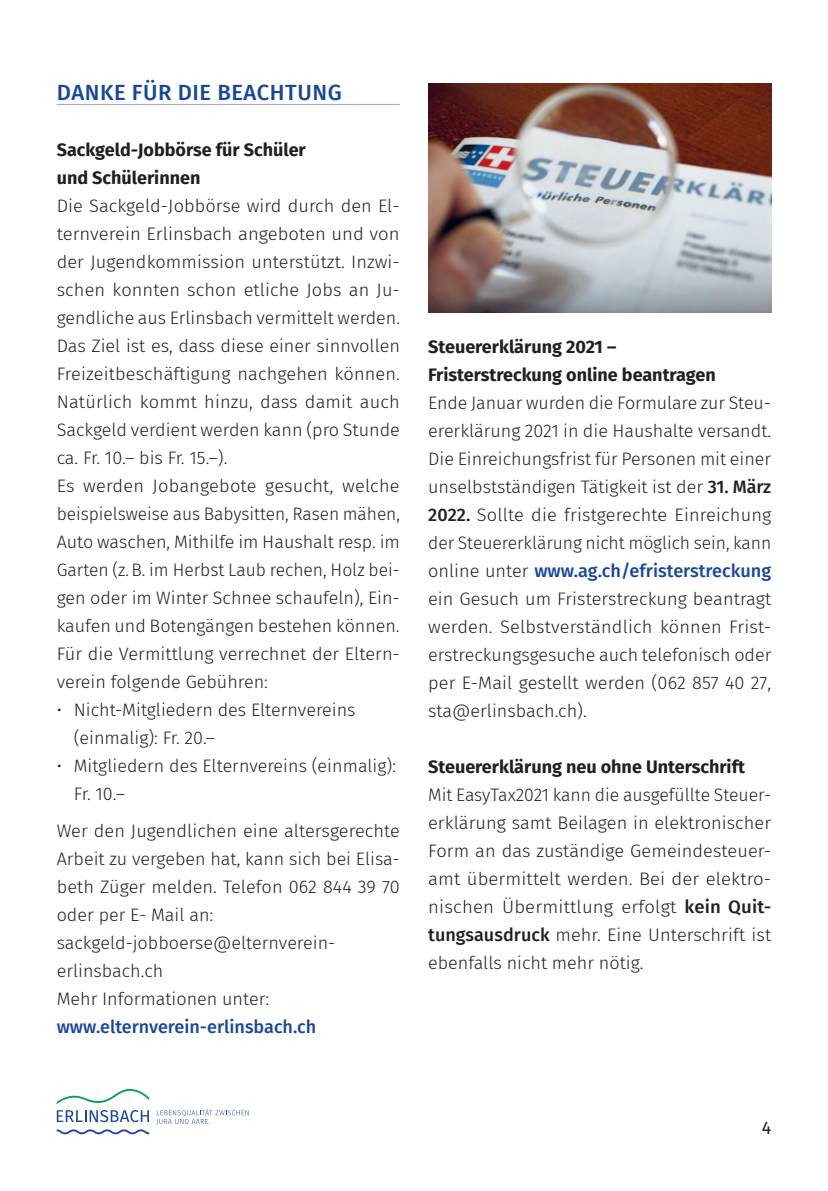
<style>
.page{position:relative;width:828px;height:1191px;background:#fff}
.page>*{position:absolute;margin:0;border:0;box-sizing:border-box;transform-origin:0 0}
.t1{font:500 22px "Fira Sans";letter-spacing:.025em;color:#16479e}
.t2{font:300 18px/28px "Fira Sans";color:#231f20}
.t3{font:700 18px/28px "Fira Sans";color:#231f20}
.t4{font:500 18px "Fira Sans";color:#16479e}
.t5{font:18px "Fira Sans";color:#231f20}
.s1{font-weight:500}
.s2{font-weight:500;color:#16479e}
</style>
<div class="page">
<svg style="left:57px;top:1129px;width:92px;height:5px"></svg>
<svg style="left:57px;top:1089px;width:92px;height:15px"></svg>
<svg style="left:156px;top:1109px;width:93px;height:15px"></svg>
<svg style="left:57px;top:1110px;width:92px;height:12px"></svg>
<hr style="left:57px;top:104px;width:343px;height:1px;background:#96a7d4">
<img style="left:428px;top:84px;width:343px;height:228px">
<p class="t1" style="left:57px;top:75px;width:286px">DANKE FÜR DIE BEACHTUNG</p>
<p class="t3" style="left:57px;top:134px;width:251px">Sackgeld-Jobbörse für Schüler und Schülerinnen</p>
<p class="t2" style="left:57px;top:192px;width:345px">Die Sackgeld-Jobbörse wird durch den El&shy;ternverein Erlinsbach angeboten und von der Jugendkommission unterstützt. Inzwi&shy;schen konnten schon etliche Jobs an Ju&shy;gendliche aus Erlinsbach vermittelt werden.<br>Das Ziel ist es, dass diese einer sinnvollen Freizeitbeschäftigung nachgehen können.<br>Natürlich kommt hinzu, dass damit auch Sackgeld verdient werden kann (pro Stunde ca. Fr. 10.– bis Fr. 15.–).<br>Es werden Jobangebote gesucht, welche beispielsweise aus Babysitten, Rasen mähen, Auto waschen, Mithilfe im Haushalt resp. im Garten (z.B. im Herbst Laub rechen, Holz bei&shy;gen oder im Winter Schnee schaufeln), Ein&shy;kaufen und Botengängen bestehen können.<br>Für die Vermittlung verrechnet der Eltern&shy;verein folgende Gebühren:</p>
<p class="t2" style="left:74px;top:696px;width:283px;text-indent:-17px">• Nicht-Mitgliedern des Elternvereins (einmalig): Fr. 20.–</p>
<p class="t2" style="left:74px;top:752px;width:324px;text-indent:-17px">• Mitgliedern des Elternvereins (einmalig):<br>Fr. 10.–</p>
<p class="t2" style="left:57px;top:816px;width:345px">Wer den Jugendlichen eine altersgerechte<br>Arbeit zu vergeben hat, kann sich bei Elisa&shy;beth Züger melden. Telefon 062 844 39 70 oder per E- Mail an: sackgeld-jobboerse@elternverein&shy;erlinsbach.ch<br>Mehr Informationen unter:</p>
<p class="t4" style="left:57px;top:1012px;width:261px">www.elternverein-erlinsbach.ch</p>
<p class="t3" style="left:428px;top:331px;width:289px">Steuererklärung 2021 –<br>Fristerstreckung online beantragen</p>
<p class="t2" style="left:428px;top:388px;width:345px;text-align:justify">Ende Januar wurden die Formulare zur Steu&shy;ererklärung 2021 in die Haushalte versandt.<br>Die Einreichungsfrist für Personen mit einer unselbstständigen Tätigkeit ist der <span class="s1">31. März 2022.</span> Sollte die fristgerechte Einreichung der Steuererklärung nicht möglich sein, kann online unter <span class="s2">www.ag.ch/efristerstreckung </span>ein Gesuch um Fristerstreckung beantragt werden. Selbstverständlich können Frist&shy;erstreckungsgesuche auch telefonisch oder per E-Mail gestellt werden (062 857 40 27, sta@erlinsbach.ch).</p>
<p class="t3" style="left:428px;top:751px;width:318px">Steuererklärung neu ohne Unterschrift</p>
<p class="t2" style="left:428px;top:780px;width:345px;text-align:justify">Mit EasyTax2021 kann die ausgefüllte Steuer&shy;erklärung samt Beilagen in elektronischer Form an das zuständige Gemeindesteuer&shy;amt übermittelt werden. Bei der elektro&shy;nischen Übermittlung erfolgt <span class="s1">kein Quit&shy;tungsausdruck</span> mehr. Eine Unterschrift ist ebenfalls nicht mehr nötig.</p>
<p class="t5" style="left:761px;top:1114px;width:11px">4</p>
</div>
